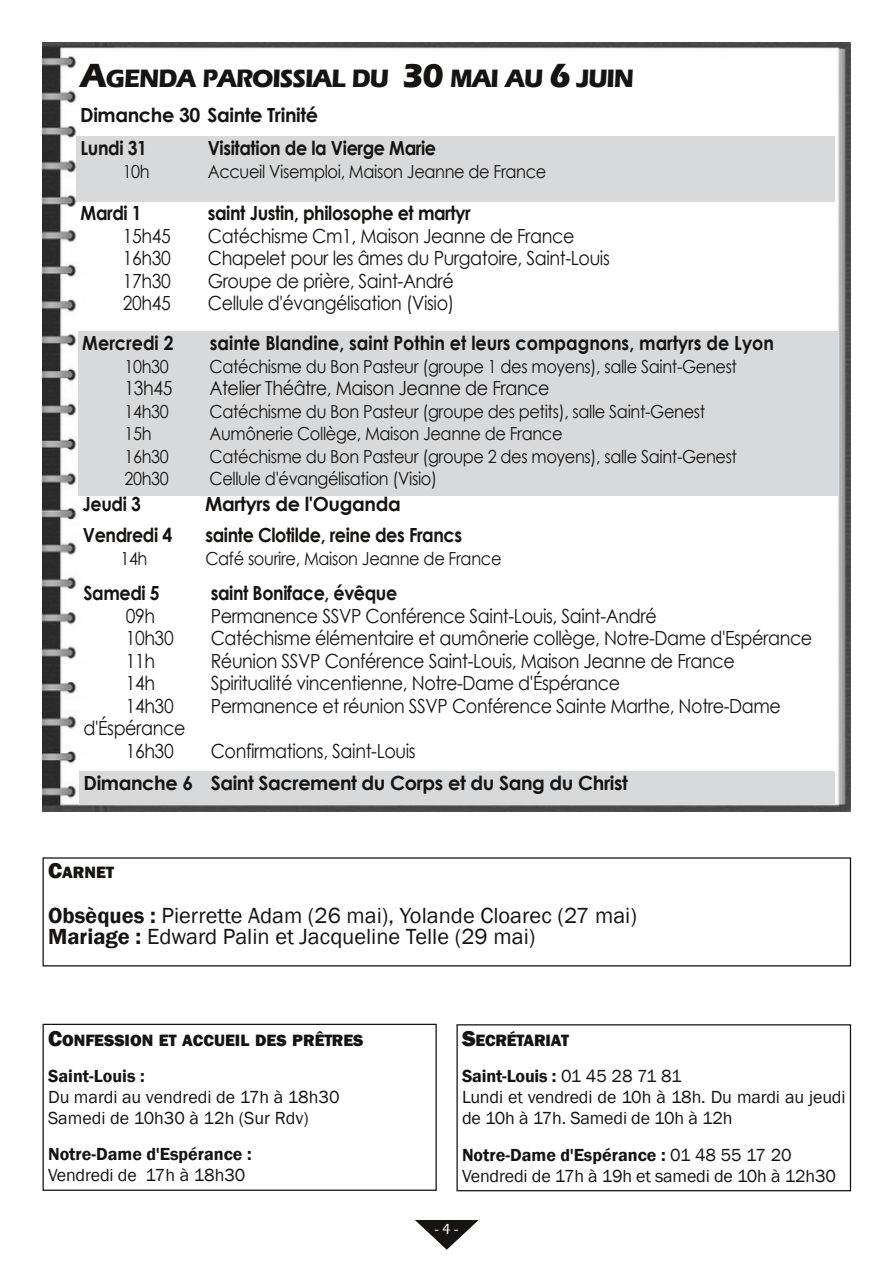
<style>
.page{position:relative;width:893px;height:1263px;background:#fff}
.page>*{position:absolute;margin:0;border:0;box-sizing:border-box;transform-origin:0 0}
.t1{font:700 25.8px "Eras ITC";letter-spacing:-.04em;color:#161413;scale:.95 1}
.t2{font:22.5px/21px "Franklin Gothic";color:#161413}
.t3{font:19.5px/22.5px "Century Gothic";letter-spacing:-.02em;color:#161413;scale:.9 1}
.t4{font:700 19.5px "Century Gothic";letter-spacing:-.02em;color:#161413;scale:.9 1}
.t5{font:700 19.5px "Century Gothic";letter-spacing:-.02em;color:#161413}
.t6{font:700 19.5px "Century Gothic";color:#161413;scale:.9 1}
.t7{font:18px "Century Gothic";letter-spacing:-.02em;color:#161413;scale:.9 1}
.t8{font:18px/21px "Franklin Gothic";letter-spacing:-.01em;color:#161413}
.t9{font:600 18px "Franklin Gothic";color:#161413}
.t10{font:800 16.8px "Franklin Gothic";color:#161413}
.t11{font:500 15px "Eras ITC";color:#fff}
.s1{font-size:34.5px}
.s2{font-size:22.5px}
.s3{font-weight:600}
</style>
<div class="page">
<svg style="left:415px;top:1220px;width:64px;height:30px"></svg>
<div style="left:456px;top:1024px;width:395px;height:167px;border:1px solid #161413"></div>
<div style="left:43px;top:1024px;width:394px;height:167px;border:1px solid #161413"></div>
<img style="left:43px;top:43px;width:807px;height:769px">
<div style="left:76px;top:137px;width:759px;height:65px;background:#d8d9da"></div>
<div style="left:79px;top:771px;width:756px;height:34px;background:#d8d9da"></div>
<div style="left:78px;top:331px;width:759px;height:164px;background:#d8d9da"></div>
<div style="left:43px;top:857px;width:808px;height:109px;border:1px solid #161413"></div>
<h1 class="t1" style="left:80px;top:63px;width:584px"><span class="s1">A</span>GENDA PAROISSIAL DU <span class="s1">30</span> MAI AU <span class="s1">6</span> JUIN</h1>
<p class="t5" style="left:80px;top:102px;width:239px">Dimanche 30 Sainte Trinité</p>
<p class="t4" style="left:81px;top:136px;width:75px">Lundi 31</p>
<p class="t4" style="left:208px;top:136px;width:255px">Visitation de la Vierge Marie</p>
<p class="t7" style="left:123px;top:160px;width:32px">10h</p>
<p class="t7" style="left:208px;top:160px;width:378px">Accueil Visemploi, Maison Jeanne de France</p>
<p class="t4" style="left:81px;top:201px;width:69px">Mardi 1</p>
<p class="t4" style="left:208px;top:201px;width:294px">saint Justin, philosophe et martyr</p>
<p class="t3" style="left:123px;top:224px;width:55px">15h45</p>
<p class="t3" style="left:208px;top:224px;width:409px">Catéchisme Cm1, Maison Jeanne de France</p>
<p class="t3" style="left:123px;top:246px;width:55px">16h30</p>
<p class="t3" style="left:208px;top:246px;width:448px">Chapelet pour les âmes du Purgatoire, Saint-Louis</p>
<p class="t3" style="left:123px;top:269px;width:55px">17h30</p>
<p class="t3" style="left:208px;top:269px;width:275px">Groupe de prière, Saint-André</p>
<p class="t3" style="left:123px;top:291px;width:55px">20h45</p>
<p class="t3" style="left:208px;top:291px;width:275px">Cellule d'évangélisation (Visio)</p>
<p class="t6" style="left:82px;top:330px;width:103px">Mercredi 2</p>
<p class="t6" style="left:210px;top:330px;width:628px">sainte Blandine, saint Pothin et leurs compagnons, martyrs de Lyon</p>
<p class="t7" style="left:124px;top:354px;width:51px">10h30</p>
<p class="t7" style="left:210px;top:354px;width:588px">Catéchisme du Bon Pasteur (groupe 1 des moyens), salle Saint-Genest</p>
<p class="t3" style="left:124px;top:376px;width:55px">13h45</p>
<p class="t3" style="left:209px;top:376px;width:379px">Atelier Théâtre, Maison Jeanne de France</p>
<p class="t7" style="left:124px;top:399px;width:51px">14h30</p>
<p class="t7" style="left:210px;top:399px;width:552px">Catéchisme du Bon Pasteur (groupe des petits), salle Saint-Genest</p>
<p class="t7" style="left:124px;top:422px;width:32px">15h</p>
<p class="t7" style="left:210px;top:422px;width:394px">Aumônerie Collège, Maison Jeanne de France</p>
<p class="t7" style="left:124px;top:444px;width:51px">16h30</p>
<p class="t7" style="left:210px;top:444px;width:588px">Catéchisme du Bon Pasteur (groupe 2 des moyens), salle Saint-Genest</p>
<p class="t7" style="left:124px;top:467px;width:51px">20h30</p>
<p class="t7" style="left:210px;top:467px;width:254px">Cellule d'évangélisation (Visio)</p>
<p class="t4" style="left:82px;top:491px;width:66px">Jeudi 3</p>
<p class="t5" style="left:205px;top:491px;width:197px">Martyrs de l'Ouganda</p>
<p class="t4" style="left:83px;top:523px;width:101px">Vendredi 4</p>
<p class="t4" style="left:205px;top:523px;width:287px">sainte Clotilde, reine des Francs</p>
<p class="t7" style="left:120px;top:547px;width:32px">14h</p>
<p class="t7" style="left:205px;top:547px;width:330px">Café sourire, Maison Jeanne de France</p>
<p class="t4" style="left:84px;top:581px;width:86px">Samedi 5</p>
<p class="t4" style="left:211px;top:581px;width:209px">saint Boniface, évêque</p>
<p class="t3" style="left:126px;top:604px;width:34px">09h</p>
<p class="t3" style="left:211px;top:604px;width:497px">Permanence SSVP Conférence Saint-Louis, Saint-André</p>
<p class="t3" style="left:126px;top:626px;width:55px">10h30</p>
<p class="t3" style="left:211px;top:626px;width:670px">Catéchisme élémentaire et aumônerie collège, Notre-Dame d'Espérance</p>
<p class="t3" style="left:126px;top:649px;width:34px">11h</p>
<p class="t3" style="left:211px;top:649px;width:584px">Réunion SSVP Conférence Saint-Louis, Maison Jeanne de France</p>
<p class="t3" style="left:126px;top:671px;width:34px">14h</p>
<p class="t3" style="left:211px;top:671px;width:456px">Spiritualité vincentienne, Notre-Dame d'Éspérance</p>
<p class="t3" style="left:126px;top:694px;width:55px">14h30</p>
<p class="t3" style="left:211px;top:694px;width:635px">Permanence et réunion SSVP Conférence Sainte Marthe, Notre-Dame</p>
<p class="t3" style="left:126px;top:716px;width:68px;text-indent:-42px">d'Éspérance<br>16h30</p>
<p class="t3" style="left:211px;top:739px;width:229px">Confirmations, Saint-Louis</p>
<p class="t5" style="left:84px;top:770px;width:546px">Dimanche 6 Saint Sacrement du Corps et du Sang du Christ</p>
<p class="t10" style="left:48px;top:863px;width:67px"><span class="s2">C</span>ARNET</p>
<p class="t2" style="left:48px;top:905px;width:590px"><span class="s3">Obsèques :</span> Pierrette Adam (26 mai), Yolande Cloarec (27 mai)<br><span class="s3">Mariage :</span> Edward Palin et Jacqueline Telle (29 mai)</p>
<p class="t10" style="left:48px;top:1030px;width:317px"><span class="s2">C</span>ONFESSION ET ACCUEIL DES PRÊTRES</p>
<p class="t9" style="left:48px;top:1065px;width:98px">Saint-Louis :</p>
<p class="t8" style="left:48px;top:1086px;width:293px">Du mardi au vendredi de 17h à 18h30<br>Samedi de 10h30 à 12h (Sur Rdv)</p>
<p class="t9" style="left:48px;top:1143px;width:205px">Notre-Dame d'Espérance :</p>
<p class="t8" style="left:48px;top:1164px;width:199px">Vendredi de 17h à 18h30</p>
<p class="t10" style="left:462px;top:1031px;width:109px"><span class="s2">S</span>ECRÉTARIAT</p>
<p class="t8" style="left:462px;top:1066px;width:385px"><span class="s3">Saint-Louis :</span> 01 45 28 71 81<br>Lundi et vendredi de 10h à 18h. Du mardi au jeudi de 10h à 17h. Samedi de 10h à 12h</p>
<p class="t8" style="left:462px;top:1144px;width:375px"><span class="s3">Notre-Dame d'Espérance :</span> 01 48 55 17 20<br>Vendredi de 17h à 19h et samedi de 10h à 12h30</p>
<p class="t11" style="left:435px;top:1221px;width:25px">-4-</p>
</div>
